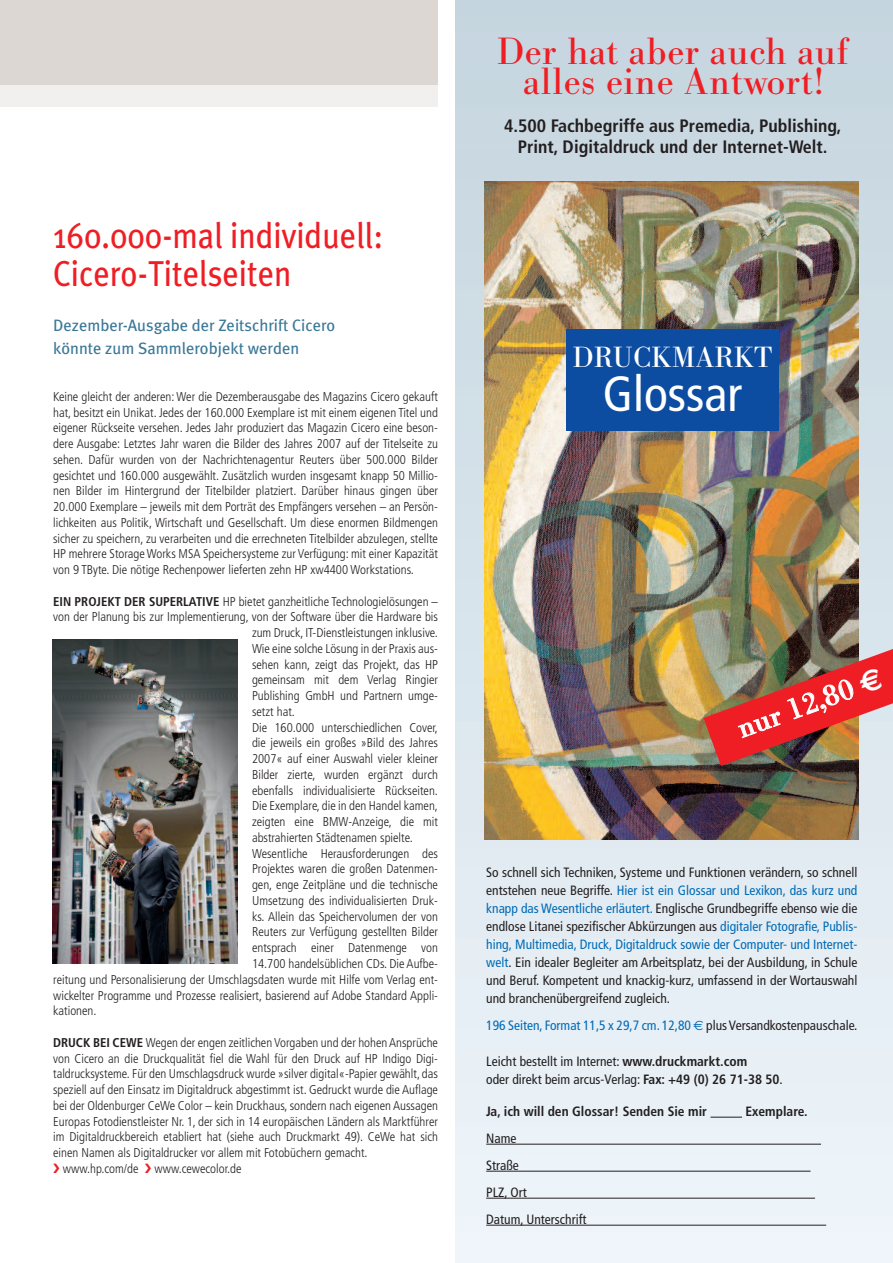
<style>
.page{position:relative;width:893px;height:1263px;background:#fff}
.page>*{position:absolute;margin:0;border:0;box-sizing:border-box;transform-origin:0 0}
.t1{font:condensed 49.5px "Frutiger";color:#fff}
.t2{font:39px/30px "Bodoni Nr 1 SB";color:#ee1e24;text-align:center}
.t3{font:36px/37.5px "Meta Plus";color:#ee1e24;scale:.9 1}
.t4{font:30px "Bodoni Nr 1 SB";color:#fff}
.t5{font:700 condensed 18px/21px "Frutiger";color:#231f20;text-align:center}
.t6{font:16.5px/22.5px "Meta Plus";color:#3b7897}
.t7{font:condensed 13.5px/18px "Frutiger";color:#231f20}
.t8{font:condensed 13.5px "Frutiger";color:#006bb6}
.t9{font:700 condensed 13.5px "Frutiger";color:#231f20}
.t10{font:300 condensed 12.75px/15.8px "Frutiger";color:#231f20;text-align:justify}
.s1{font-weight:700}
.s2{font-family:"Euro Sans";font-weight:700}
.s3{color:#006bb6}
.s4{font-family:"Euro Sans";font-stretch:normal}
.s5{color:#231f20}
</style>
<div class="page">
<div style="left:455px;top:0;width:438px;height:1263px;background:linear-gradient(to bottom,#c4d5df,#eef5fa)"></div>
<img style="left:485px;top:182px;width:374px;height:658px">
<hr style="left:710px;top:1117px;width:32px;height:1px;background:#231f20">
<hr style="left:486px;top:1144px;width:335px;height:1px;background:#231f20">
<hr style="left:486px;top:1171px;width:324px;height:1px;background:#231f20">
<hr style="left:486px;top:1198px;width:329px;height:1px;background:#231f20">
<hr style="left:486px;top:1225px;width:340px;height:1px;background:#231f20">
<img style="left:703px;top:644px;width:190px;height:122px">
<div style="left:567px;top:329px;width:212px;height:101px;background:#0d4da1"></div>
<img style="left:53px;top:639px;width:184px;height:325px">
<div style="left:0;top:0;width:438px;height:85px;background:#ddd7d4"></div>
<div style="left:0;top:85px;width:438px;height:21px;background:#f1f0ef"></div>
<h3 class="t3" style="left:53px;top:217px;width:368px">160.000-mal individuell:<br>Cicero-Titelseiten</h3>
<p class="t6" style="left:53px;top:314px;width:284px">Dezember-Ausgabe der Zeitschrift Cicero könnte zum Sammlerobjekt werden</p>
<p class="t10" style="left:53px;top:390px;width:386px">Keine gleicht der anderen: Wer die Dezemberausgabe des Magazins Cicero gekauft hat, besitzt ein Unikat. Jedes der 160.000 Exemplare ist mit einem eigenen Titel und eigener Rückseite versehen. Jedes Jahr produziert das Magazin Cicero eine beson&shy;dere Ausgabe: Letztes Jahr waren die Bilder des Jahres 2007 auf der Titelseite zu sehen. Dafür wurden von der Nachrichtenagentur Reuters über 500.000 Bilder gesichtet und 160.000 ausgewählt. Zusätzlich wurden insgesamt knapp 50 Millio&shy;nen Bilder im Hintergrund der Titelbilder platziert. Darüber hinaus gingen über 20.000 Exemplare – jeweils mit dem Porträt des Empfängers versehen – an Persön&shy;lichkeiten aus Politik, Wirtschaft und Gesellschaft. Um diese enormen Bildmengen sicher zu speichern, zu verarbeiten und die errechneten Titelbilder abzulegen, stellte HP mehrere Storage Works MSA Speichersysteme zur Verfügung: mit einer Kapazität von 9 TByte. Die nötige Rechenpower lieferten zehn HP xw4400 Workstations.</p>
<p class="t10" style="left:53px;top:594px;width:386px"><span class="s1">EIN PROJEKT DER SUPERLATIVE</span> HP bietet ganzheitliche Technologielösungen –</p>
<p class="t10" style="left:53px;top:610px;width:386px">von der Planung bis zur Implementierung, von der Software über die Hardware bis</p>
<p class="t10" style="left:252px;top:626px;width:187px">zum Druck, IT-Dienstleistungen inklusive.</p>
<p class="t10" style="left:252px;top:642px;width:187px">Wie eine solche Lösung in der Praxis aus-</p>
<p class="t10" style="left:252px;top:657px;width:187px">sehen kann, zeigt das Projekt, das HP</p>
<p class="t10" style="left:252px;top:673px;width:187px">gemeinsam mit dem Verlag Ringier</p>
<p class="t10" style="left:252px;top:689px;width:187px">Publishing GmbH und Partnern umge-</p>
<p class="t10" style="left:252px;top:705px;width:44px">setzt hat.</p>
<p class="t10" style="left:252px;top:720px;width:187px">Die 160.000 unterschiedlichen Cover,</p>
<p class="t10" style="left:252px;top:736px;width:187px">die jeweils ein großes »Bild des Jahres</p>
<p class="t10" style="left:252px;top:752px;width:187px">2007« auf einer Auswahl vieler kleiner</p>
<p class="t10" style="left:252px;top:768px;width:187px">Bilder zierte, wurden ergänzt durch</p>
<p class="t10" style="left:252px;top:783px;width:187px">ebenfalls individualisierte Rückseiten.</p>
<p class="t10" style="left:252px;top:799px;width:187px">Die Exemplare, die in den Handel kamen,</p>
<p class="t10" style="left:252px;top:815px;width:187px">zeigten eine BMW-Anzeige, die mit</p>
<p class="t10" style="left:252px;top:831px;width:162px">abstrahierten Städtenamen spielte.</p>
<p class="t10" style="left:252px;top:846px;width:187px">Wesentliche Herausforderungen des</p>
<p class="t10" style="left:252px;top:862px;width:187px">Projektes waren die großen Datenmen-</p>
<p class="t10" style="left:252px;top:878px;width:187px">gen, enge Zeitpläne und die technische</p>
<p class="t10" style="left:252px;top:894px;width:187px">Umsetzung des individualisierten Druk-</p>
<p class="t10" style="left:252px;top:909px;width:187px">ks. Allein das Speichervolumen der von</p>
<p class="t10" style="left:252px;top:925px;width:187px">Reuters zur Verfügung gestellten Bilder</p>
<p class="t10" style="left:252px;top:941px;width:187px">entsprach einer Datenmenge von</p>
<p class="t10" style="left:252px;top:957px;width:187px">14.700 handelsüblichen CDs. Die Aufbe-</p>
<p class="t10" style="left:53px;top:972px;width:386px">reitung und Personalisierung der Umschlagsdaten wurde mit Hilfe vom Verlag ent-</p>
<p class="t10" style="left:53px;top:988px;width:386px">wickelter Programme und Prozesse realisiert, basierend auf Adobe Standard Appli-</p>
<p class="t10" style="left:53px;top:1004px;width:45px">kationen.</p>
<p class="t10" style="left:53px;top:1035px;width:386px"><span class="s1">DRUCK BEI CEWE</span> Wegen der engen zeitlichen Vorgaben und der hohenAnsprüche</p>
<p class="t10" style="left:53px;top:1051px;width:386px">von Cicero an die Druckqualität fiel die Wahl für den Druck auf HP Indigo Digi-</p>
<p class="t10" style="left:53px;top:1067px;width:386px">taldrucksysteme. Für den Umschlagsdruck wurde »silver digital«-Papier gewählt, das</p>
<p class="t10" style="left:53px;top:1083px;width:386px">speziell auf den Einsatz im Digitaldruck abgestimmt ist. Gedruckt wurde die Auflage</p>
<p class="t10" style="left:53px;top:1098px;width:386px">bei der Oldenburger CeWe Color – kein Druckhaus, sondern nach eigenen Aussagen</p>
<p class="t10" style="left:53px;top:1114px;width:386px">Europas Fotodienstleister Nr. 1, der sich in 14 europäischen Ländern als Marktführer</p>
<p class="t10" style="left:53px;top:1130px;width:386px">im Digitaldruckbereich etabliert hat (siehe auch Druckmarkt 49). CeWe hat sich</p>
<p class="t10" style="left:53px;top:1146px;width:316px">einen Namen als Digitaldrucker vor allem mit Fotobüchern gemacht.</p>
<p class="t10" style="left:63px;top:1161px;width:180px">www.hp.com/de www.cewecolor.de</p>
<h2 class="t2" style="left:497px;top:36px;width:353px">Der hat aber auch auf alles eine Antwort!</h2>
<h3 class="t5" style="left:504px;top:116px;width:339px">4.500 Fachbegriffe aus Premedia, Publishing,<br>Print, Digitaldruck und der Internet-Welt.</h3>
<h3 class="t4" style="left:572px;top:339px;width:201px">DRUCKMARKT</h3>
<h1 class="t1" style="left:603px;top:373px;width:141px">Glossar</h1>
<h3 class="t4" style="left:732px;top:712px;width:154px;rotate:-20deg">nur 12,80 <span class="s2">€</span></h3>
<p class="t7" style="left:486px;top:865px;width:373px;text-align:justify">So schnell sich Techniken, Systeme und Funktionen verändern, so schnell entstehen neue Begriffe. <span class="s3">Hier ist ein Glossar und Lexikon, das kurz und knapp das Wesentliche erläutert.</span> Englische Grundbegriffe ebenso wie die endlose Litanei spezifischer Abkürzungen aus <span class="s3">digitaler Fotografie, Publis&shy;hing, Multimedia, Druck, Digitaldruck sowie der Computer- und Internet&shy;welt</span>. Ein idealer Begleiter am Arbeitsplatz, bei der Ausbildung, in Schule und Beruf. Kompetent und knackig-kurz, umfassend in der Wortauswahl und branchenübergreifend zugleich.</p>
<p class="t8" style="left:486px;top:1020px;width:373px">196 Seiten, Format 11,5 x 29,7 cm. 12,80 <span class="s4">€</span> <span class="s5">plusVersandkostenpauschale.</span></p>
<p class="t7" style="left:486px;top:1054px;width:298px">Leicht bestellt im Internet: <span class="s1">www.druckmarkt.com<br></span>oder direkt beim arcus-Verlag: <span class="s1">Fax: +49 (0) 26 71-38 50</span>.</p>
<p class="t9" style="left:486px;top:1106px;width:222px">Ja, ich will den Glossar! Senden Sie mir</p>
<p class="t9" style="left:746px;top:1106px;width:64px">Exemplare.</p>
<p class="t7" style="left:486px;top:1126px;width:102px;line-height:27px">Name<br>Straße<br>PLZ, Ort<br>Datum, Unterschrift</p>
</div>
